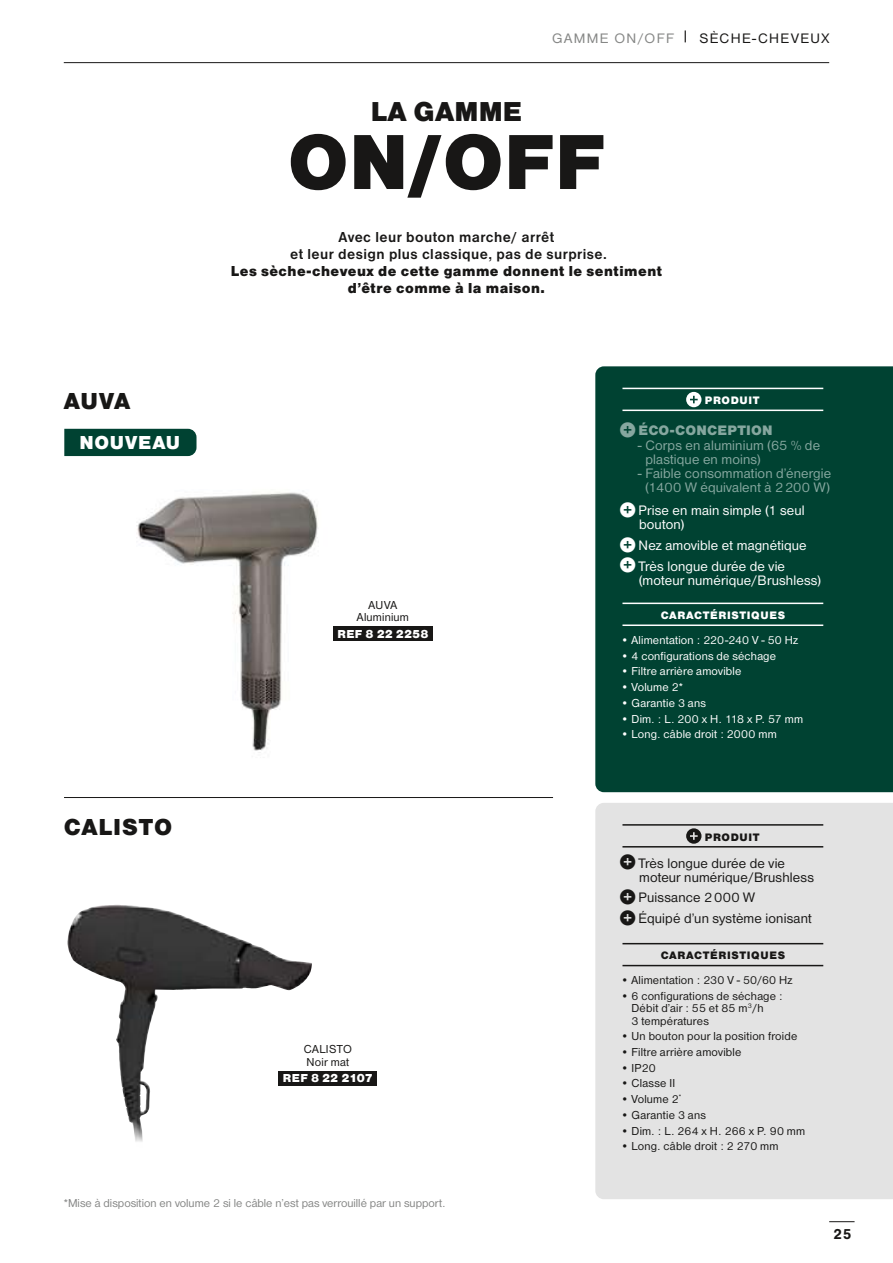
<style>
.page{position:relative;width:893px;height:1263px;background:#fff}
.page>*{position:absolute;margin:0;border:0;box-sizing:border-box;transform-origin:0 0}
.t1{font:80.85px "Nimbus Sans DOT Blac";color:#181716}
.t2{font:28.35px "Nimbus Sans DOT Blac";letter-spacing:.005em;color:#181716}
.t3{font:24px "Nimbus Sans DOT Blac";letter-spacing:.035em;color:#181716}
.t4{font:19.5px "Nimbus Sans DOT Blac";letter-spacing:.04em;color:#fff}
.t5{font:15px/17.2px "Nimbus Sans DOT Blac";letter-spacing:.03em;color:#181716;text-align:center}
.t6{font:700 15px/17.2px "Nimbus Sans DOT";letter-spacing:.03em;color:#181716;text-align:center}
.t7{font:700 15px "Nimbus San";color:#181716}
.t8{font:14.25px/14.2px "Nimbus Sans DOT";letter-spacing:.01em;color:#fff}
.t9{font:14.25px/14.2px "Nimbus Sans DOT";letter-spacing:.01em;color:#86a79f}
.t10{font:14.25px/14.2px "Nimbus Sans DOT";letter-spacing:.01em;color:#181716}
.t11{font:14.25px "Nimbus Sans DOT";letter-spacing:.095em;color:#181716}
.t12{font:14.25px "Nimbus Sans DOT Blac";letter-spacing:.015em;color:#86a79f}
.t13{font:12px/12.3px "Nimbus Sans DOT";letter-spacing:.015em;color:#181716}
.t14{font:12px "Nimbus Sans DOT";letter-spacing:.015em;color:#fff}
.t15{font:12px "Nimbus Sans DOT";color:#868786}
.t16{font:12px "Nimbus Sans DOT Blac";letter-spacing:.005em;color:#fff}
.t17{font:11.25px "Nimbus Sans DOT Blac";letter-spacing:.06em;color:#fff}
.t18{font:11.25px "Nimbus Sans DOT Blac";letter-spacing:.06em;color:#181716}
.s1{color:#868786}
.s2{font-family:"Pictos Loste";font-size:15px}
</style>
<div class="page">
<hr style="left:64px;top:797px;width:489px;height:1px;background:#181716">
<img style="left:67px;top:905px;width:83px;height:237px">
<img style="left:136px;top:492px;width:182px;height:261px">
<div style="left:333px;top:626px;width:100px;height:15px;background:#181716"></div>
<div style="left:279px;top:1071px;width:98px;height:15px;background:#181716"></div>
<div style="left:595px;top:366px;width:298px;height:426px;background:#004232"></div>
<hr style="left:622px;top:388px;width:201px;height:1px;background:#fff">
<hr style="left:622px;top:410px;width:201px;height:1px;background:#fff">
<hr style="left:622px;top:603px;width:201px;height:1px;background:#fff">
<hr style="left:622px;top:624px;width:201px;height:2px;background:#fff">
<svg style="left:686px;top:392px;width:15px;height:15px"></svg>
<div style="left:595px;top:803px;width:298px;height:396px;background:#e3e3e3"></div>
<hr style="left:622px;top:824px;width:201px;height:2px;background:#181716">
<hr style="left:622px;top:846px;width:201px;height:1px;background:#181716">
<hr style="left:622px;top:943px;width:201px;height:1px;background:#181716">
<hr style="left:622px;top:965px;width:201px;height:1px;background:#181716">
<svg style="left:686px;top:828px;width:15px;height:16px"></svg>
<div style="left:64px;top:429px;width:132px;height:27px;background:#004232"></div>
<svg style="left:829px;top:1221px;width:25px;height:1px"></svg>
<hr style="left:64px;top:62px;width:765px;height:1px;background:#181716">
<p class="t11" style="left:552px;top:31px;width:278px"><span class="s1">GAMME ON/OFF</span> | SÈCHE-CHEVEUX</p>
<h3 class="t3" style="left:64px;top:387px;width:68px">AUVA</h3>
<h3 class="t4" style="left:79px;top:431px;width:102px">NOUVEAU</h3>
<h3 class="t3" style="left:64px;top:813px;width:110px">CALISTO</h3>
<h2 class="t2" style="left:371px;top:95px;width:153px">LA GAMME</h2>
<h1 class="t1" style="left:288px;top:115px;width:319px">ON/OFF</h1>
<p class="t6" style="left:290px;top:228px;width:318px">Avec leur bouton marche/ arrêt<br>et leur design plus classique, pas de surprise.</p>
<p class="t5" style="left:231px;top:262px;width:433px">Les sèche-cheveux de cette gamme donnent le sentiment d’être comme à la maison.</p>
<p class="t13" style="left:357px;top:599px;width:54px;text-align:center">AUVA<br>Aluminium</p>
<p class="t16" style="left:337px;top:627px;width:93px">REF 8 22 2258</p>
<p class="t13" style="left:304px;top:1043px;width:50px">CALISTO<br>Noir mat</p>
<p class="t16" style="left:283px;top:1071px;width:92px">REF 8 22 2107</p>
<p class="t17" style="left:705px;top:394px;width:56px">PRODUIT</p>
<p class="t12" style="left:621px;top:422px;width:153px"><span class="s2">R</span> ÉCO-CONCEPTION</p>
<p class="t9" style="left:645px;top:438px;width:176px;text-indent:-8px">- Corps en aluminium (65 % de plastique en moins)</p>
<p class="t9" style="left:638px;top:466px;width:195px;text-align:center">- Faible consommation d’énergie (1400 W équivalent à 2200 W)</p>
<p class="t8" style="left:639px;top:503px;width:167px;text-indent:-18px"><span class="s2">R</span> Prise en main simple (1 seul bouton)</p>
<p class="t8" style="left:621px;top:535px;width:187px;line-height:20.7px"><span class="s2">R</span> Nez amovible et magnétique<br><span class="s2">R</span> Très longue durée de vie</p>
<p class="t8" style="left:639px;top:573px;width:183px">(moteur numérique/Brushless)</p>
<p class="t17" style="left:661px;top:609px;width:126px">CARACTÉRISTIQUES</p>
<p class="t14" style="left:621px;top:633px;width:179px">• Alimentation : 220-240 V - 50 Hz</p>
<p class="t14" style="left:621px;top:649px;width:157px">• 4 configurations de séchage</p>
<p class="t14" style="left:621px;top:665px;width:122px">• Filtre arrière amovible</p>
<p class="t14" style="left:621px;top:680px;width:64px">• Volume 2*</p>
<p class="t14" style="left:621px;top:696px;width:87px">• Garantie 3 ans</p>
<p class="t14" style="left:621px;top:712px;width:184px">• Dim. : L. 200 x H. 118 x P. 57 mm</p>
<p class="t14" style="left:621px;top:727px;width:158px">• Long. câble droit : 2000 mm</p>
<p class="t18" style="left:705px;top:830px;width:56px">PRODUIT</p>
<p class="t10" style="left:639px;top:856px;width:176px;text-indent:-18px"><span class="s2">R</span> Très longue durée de vie moteur numérique/Brushless</p>
<p class="t10" style="left:621px;top:887px;width:192px;line-height:20.7px"><span class="s2">R</span> Puissance 2000 W<br><span class="s2">R</span> Équipé d’un système ionisant</p>
<p class="t18" style="left:661px;top:949px;width:126px">CARACTÉRISTIQUES</p>
<p class="t13" style="left:621px;top:974px;width:173px">• Alimentation : 230 V - 50/60 Hz</p>
<p class="t13" style="left:631px;top:990px;width:153px;text-indent:-11px">• 6 configurations de séchage :<br>Débit d’air : 55 et 85 m<sup>3</sup>/h<br>3 températures</p>
<p class="t13" style="left:621px;top:1030px;width:178px">• Un bouton pour la position froide</p>
<p class="t13" style="left:621px;top:1046px;width:122px">• Filtre arrière amovible</p>
<p class="t13" style="left:621px;top:1062px;width:36px">• IP20</p>
<p class="t13" style="left:621px;top:1077px;width:56px">• Classe II</p>
<p class="t13" style="left:621px;top:1093px;width:62px">• Volume 2<sup>*</sup></p>
<p class="t13" style="left:621px;top:1109px;width:87px">• Garantie 3 ans</p>
<p class="t13" style="left:621px;top:1124px;width:186px">• Dim. : L. 264 x H. 266 x P. 90 mm</p>
<p class="t13" style="left:621px;top:1140px;width:159px">• Long. câble droit : 2 270 mm</p>
<p class="t15" style="left:64px;top:1196px;width:384px">*Mise à disposition en volume 2 si le câble n’est pas verrouillé par un support.</p>
<p class="t7" style="left:833px;top:1226px;width:19px">25</p>
</div>
